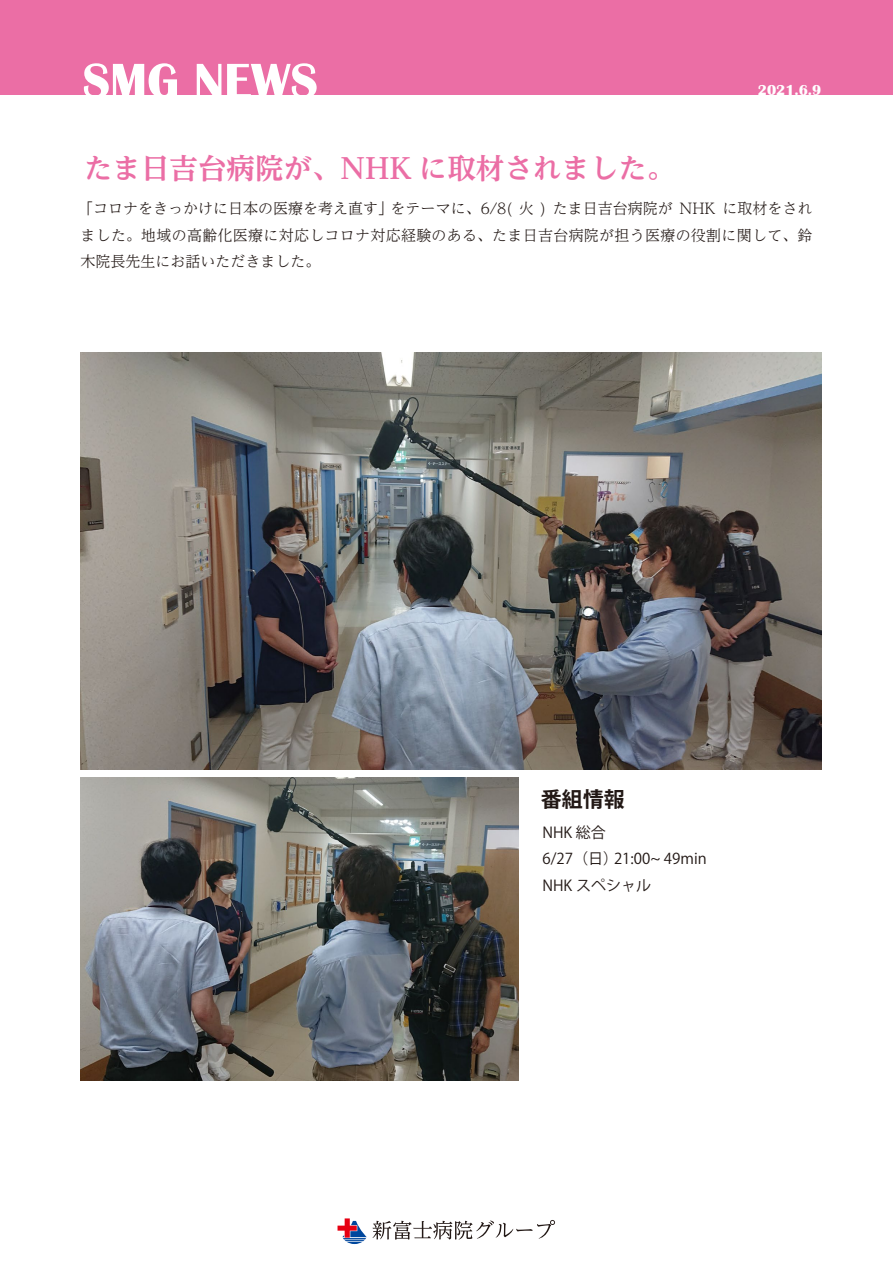
<style>
.page{position:relative;width:893px;height:1263px;background:#fff}
.page>*{position:absolute;margin:0;border:0;box-sizing:border-box;transform-origin:0 0}
.t1{font:700 50.4px "Britannic";color:#fff}
.t2{font:700 28.5px "UD Reimin Pro";color:#eb6ea5}
.t3{font:700 21px "Koz Go Pr 6 N";color:#221815}
.t4{font:300 15px/26.2px "UD Reimin Pro";letter-spacing:.02em;color:#221815;text-align:justify}
.t5{font:15px/26.2px "Koz Go Pr 6 N";color:#221815}
.t6{font:700 15px "Britannic";color:#fff}
</style>
<div class="page">
<div style="left:0;top:0;width:893px;height:94px;background:#eb6ea5"></div>
<svg style="left:338px;top:1218px;width:217px;height:26px"></svg>
<img style="left:80px;top:353px;width:742px;height:417px">
<img style="left:80px;top:778px;width:438px;height:303px">
<h1 class="t1" style="left:82px;top:52px;width:237px">SMG NEWS</h1>
<h2 class="t2" style="left:84px;top:145px;width:593px">たま日吉台病院が、NHK に取材されました。</h2>
<p class="t6" style="left:758px;top:81px;width:65px">2021.6.9</p>
<p class="t4" style="left:78px;top:195px;width:736px">「コロナをきっかけに日本の医療を考え直す」をテーマに、6/8( 火 ) たま日吉台病院が NHK に取材をされました。地域の高齢化医療に対応しコロナ対応経験のある、たま日吉台病院が担う医療の役割に関して、鈴木院長先生にお話いただきました。</p>
<h3 class="t3" style="left:541px;top:788px;width:85px">番組情報</h3>
<p class="t5" style="left:542px;top:820px;width:166px">NHK 総合<br>6/27（日）21:00~ 49min<br>NHK スペシャル</p>
</div>
